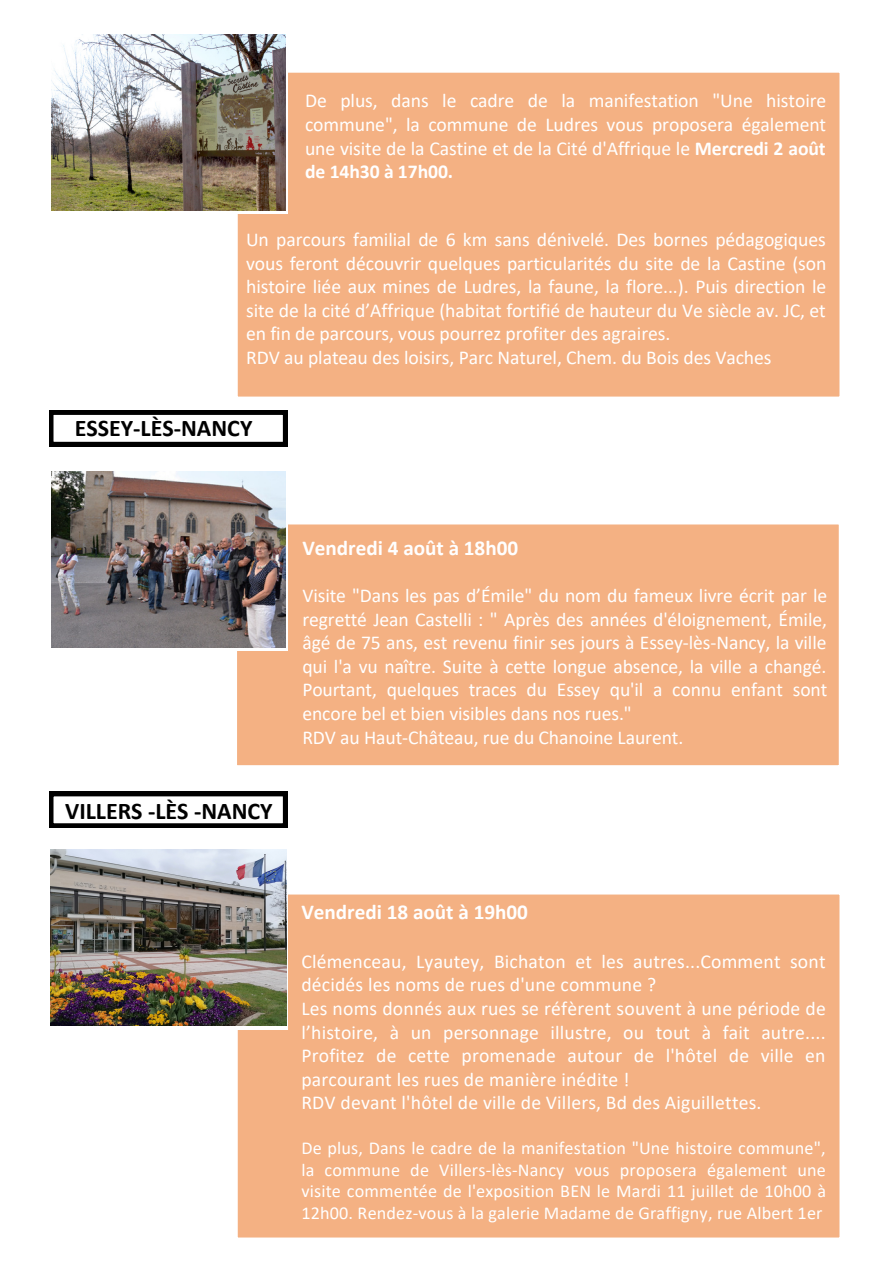
<style>
.page{position:relative;width:893px;height:1264px;background:#fff}
.page>*{position:absolute;margin:0;border:0;box-sizing:border-box;transform-origin:0 0}
.t1{font:700 24px "Calibri";color:#000}
.t2{font:700 21.15px "Calibri";color:#fff}
.t3{font:19.65px/23.5px "Calibri";letter-spacing:-.005em;color:#fff;text-align:justify}
.t4{font:18.15px/21.3px "Calibri";letter-spacing:.01em;color:#fff;text-align:justify}
.s1{font-weight:700}
</style>
<div class="page">
<div style="left:237px;top:524px;width:602px;height:242px;background:#f4b183"></div>
<svg style="left:51px;top:471px;width:236px;height:179px"></svg>
<div style="left:302px;top:538px;width:484px;height:171px;background:#f4b183"></div>
<div style="left:237px;top:894px;width:603px;height:344px;background:#f4b183"></div>
<svg style="left:50px;top:849px;width:237px;height:180px"></svg>
<svg style="left:49px;top:410px;width:238px;height:36px"></svg>
<img style="left:52px;top:471px;width:233px;height:177px">
<svg style="left:49px;top:791px;width:238px;height:36px"></svg>
<img style="left:51px;top:850px;width:235px;height:175px">
<div style="left:237px;top:72px;width:603px;height:325px;background:#f4b183"></div>
<svg style="left:51px;top:34px;width:236px;height:179px"></svg>
<img style="left:51px;top:35px;width:234px;height:175px">
<p class="t3" style="left:305px;top:91px;width:522px">De plus, dans le cadre de la manifestation "Une histoire commune", la commune de Ludres vous proposera également une visite de la Castine et de la Cité d'Affrique le <span class="s1">Mercredi 2 août de 14h30 à 17h00.</span></p>
<p class="t3" style="left:246px;top:229px;width:581px">Un parcours familial de 6 km sans dénivelé. Des bornes pédagogiques vous feront découvrir quelques particularités du site de la Castine (son histoire liée aux mines de Ludres, la faune, la flore...). Puis direction le site de la cité d’Affrique (habitat fortifié de hauteur du Ve siècle av. JC, et en fin de parcours, vous pourrez profiter des agraires.</p>
<p class="t3" style="left:246px;top:347px;width:527px">RDV au plateau des loisirs, Parc Naturel, Chem. du Bois des Vaches</p>
<p class="t1" style="left:75px;top:418px;width:179px">ESSEY-LÈS-NANCY</p>
<p class="t1" style="left:65px;top:800px;width:209px">VILLERS -LÈS -NANCY</p>
<p class="t2" style="left:302px;top:539px;width:217px">Vendredi 4 août à 18h00</p>
<p class="t3" style="left:302px;top:585px;width:526px">Visite "Dans les pas d’Émile" du nom du fameux livre écrit par le regretté Jean Castelli : " Après des années d'éloignement, Émile, âgé de 75 ans, est revenu finir ses jours à Essey-lès-Nancy, la ville qui l'a vu naître. Suite à cette longue absence, la ville a changé.<br>Pourtant, quelques traces du Essey qu'il a connu enfant sont encore bel et bien visibles dans nos rues."</p>
<p class="t3" style="left:302px;top:727px;width:382px">RDV au Haut-Château, rue du Chanoine Laurent.</p>
<p class="t2" style="left:301px;top:903px;width:228px">Vendredi 18 août à 19h00</p>
<p class="t3" style="left:301px;top:951px;width:525px">Clémenceau, Lyautey, Bichaton et les autres...Comment sont décidés les noms de rues d'une commune ?</p>
<p class="t3" style="left:301px;top:998px;width:526px">Les noms donnés aux rues se réfèrent souvent à une période de l’histoire, à un personnage illustre, ou tout à fait autre....<br>Profitez de cette promenade autour de l'hôtel de ville en parcourant les rues de manière inédite !</p>
<p class="t3" style="left:301px;top:1092px;width:461px">RDV devant l'hôtel de ville de Villers, Bd des Aiguillettes.</p>
<p class="t4" style="left:301px;top:1139px;width:526px">De plus, Dans le cadre de la manifestation "Une histoire commune", la commune de Villers-lès-Nancy vous proposera également une visite commentée de l'exposition BEN le Mardi 11 juillet de 10h00 à 12h00. Rendez-vous à la galerie Madame de Graffigny, rue Albert 1er</p>
</div>
